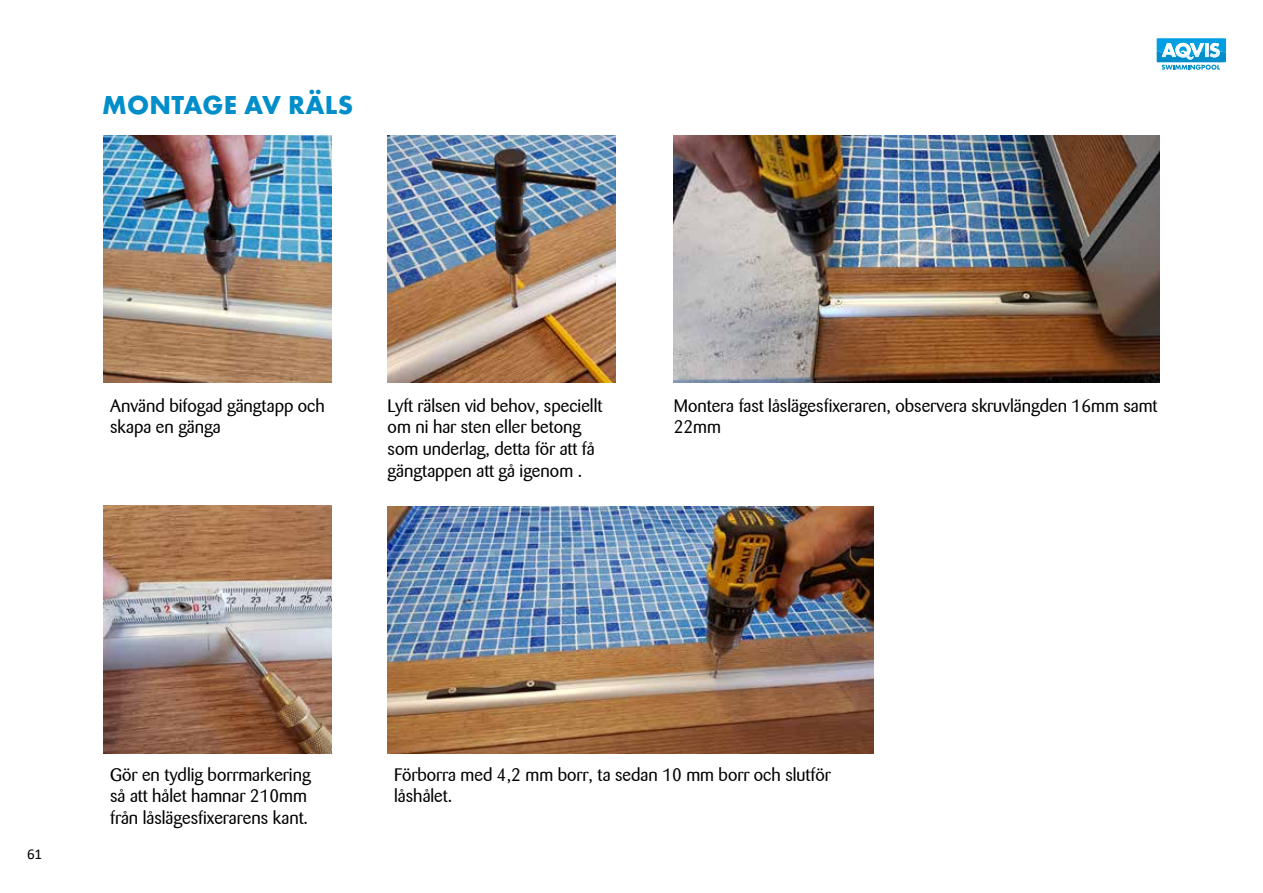
<style>
.page{position:relative;width:1263px;height:893px;background:#fff}
.page>*{position:absolute;margin:0;border:0;box-sizing:border-box;transform-origin:0 0}
.t1{font:700 27px "Function Pro";letter-spacing:.01em;color:#008eca}
.t2{font:18px/21.6px "Barmeno";color:#000}
.t3{font:15px "Calibri";color:#000}
</style>
<div class="page">
<svg style="left:1157px;top:38px;width:69px;height:32px"></svg>
<img style="left:674px;top:136px;width:485px;height:247px">
<img style="left:388px;top:506px;width:485px;height:247px">
<img style="left:104px;top:135px;width:227px;height:248px">
<img style="left:104px;top:505px;width:227px;height:248px">
<img style="left:388px;top:135px;width:227px;height:248px">
<h1 class="t1" style="left:102px;top:88px;width:253px">MONTAGE AV RÄLS</h1>
<p class="t2" style="left:110px;top:395px;width:216px">Använd bifogad gängtapp och skapa en gänga</p>
<p class="t2" style="left:388px;top:395px;width:216px">Lyft rälsen vid behov, speciellt om ni har sten eller betong som underlag, detta för att få gängtappen att gå igenom .</p>
<p class="t2" style="left:674px;top:395px;width:485px">Montera fast låslägesfixeraren, observera skruvlängden 16mm samt<br>22mm</p>
<p class="t3" style="left:27px;top:843px;width:17px">61</p>
<p class="t2" style="left:110px;top:764px;width:202px">Gör en tydlig borrmarkering så att hålet hamnar 210mm från låslägesfixerarens kant.</p>
<p class="t2" style="left:394px;top:764px;width:438px">Förborra med 4,2 mm borr, ta sedan 10 mm borr och slutför låshålet.</p>
</div>
